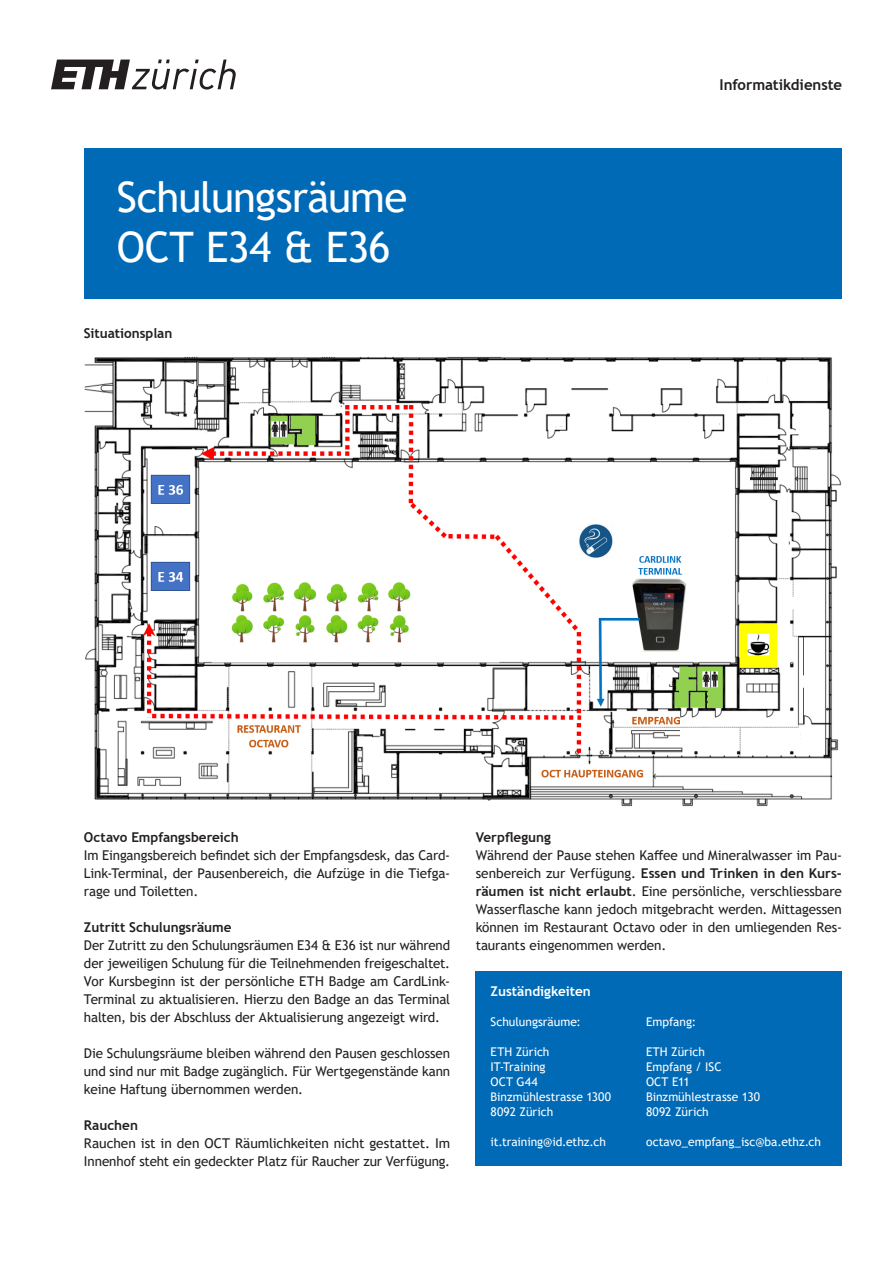
<style>
.page{position:relative;width:893px;height:1263px;background:#fff}
.page>*{position:absolute;margin:0;border:0;box-sizing:border-box;transform-origin:0 0}
.Titel_A4__DIN_Next_R{font:42px/50.4px "Trebuchet MS";letter-spacing:-.02em;color:#fff}
.ETH-Organisationsein{font:700 15px "Trebuchet MS";letter-spacing:-.005em;color:#231f20}
.Lauftext_Standard__B{font:13.5px/18px "Trebuchet MS";letter-spacing:-.005em;color:#231f20;text-align:justify}
.Lauftext_Standard__B-2{font:700 13.5px "Trebuchet MS";color:#231f20}
.Infotext_S__DIN_Next{font:700 13.5px "Trebuchet MS";color:#fff}
.Infotext_S__DIN_Next-2{font:12px "Trebuchet MS";color:#fff}
.s1{font-weight:700}
</style>
<div class="page">
<svg style="left:51px;top:60px;width:185px;height:30px"></svg>
<div style="left:476px;top:971px;width:366px;height:195px;background:#016ab6"></div>
<div style="left:84px;top:149px;width:758px;height:150px;background:#016ab6"></div>
<img style="left:84px;top:357px;width:758px;height:449px">
<p class="Titel_A4__DIN_Next_R" style="left:117px;top:171px;width:292px">Schulungsräume<br>OCT E34 &amp; E36</p>
<p class="Lauftext_Standard__B-2" style="left:84px;top:325px;width:90px">Situationsplan</p>
<p class="ETH-Organisationsein" style="left:719px;top:76px;width:124px">Informatikdienste</p>
<p class="Lauftext_Standard__B-2" style="left:84px;top:829px;width:156px">Octavo Empfangsbereich</p>
<p class="Lauftext_Standard__B" style="left:84px;top:846px;width:368px">Im Eingangsbereich befindet sich der Empfangsdesk, das Card-Link-Terminal, der Pausenbereich, die Aufzüge in die Tiefga&shy;rage und Toiletten.</p>
<p class="Lauftext_Standard__B-2" style="left:84px;top:919px;width:149px">Zutritt Schulungsräume</p>
<p class="Lauftext_Standard__B" style="left:84px;top:936px;width:368px">Der Zutritt zu den Schulungsräumen E34 &amp; E36 ist nur während der jeweiligen Schulung für die Teilnehmenden freigeschaltet.<br>Vor Kursbeginn ist der persönliche ETH Badge am CardLink-Terminal zu aktualisieren. Hierzu den Badge an das Terminal halten, bis der Abschluss der Aktualisierung angezeigt wird.</p>
<p class="Lauftext_Standard__B" style="left:84px;top:1044px;width:368px">Die Schulungsräume bleiben während den Pausen geschlossen und sind nur mit Badge zugänglich. Für Wertgegenstände kann keine Haftung übernommen werden.</p>
<p class="Lauftext_Standard__B-2" style="left:84px;top:1117px;width:56px">Rauchen</p>
<p class="Lauftext_Standard__B" style="left:84px;top:1134px;width:368px">Rauchen ist in den OCT Räumlichkeiten nicht gestattet. Im<br>Innenhof steht ein gedeckter Platz für Raucher zur Verfügung.</p>
<p class="Lauftext_Standard__B-2" style="left:476px;top:829px;width:77px">Verpflegung</p>
<p class="Lauftext_Standard__B" style="left:476px;top:846px;width:368px">Während der Pause stehen Kaffee und Mineralwasser im Pau&shy;senbereich zur Verfügung. <span class="s1">Essen und Trinken in den Kurs&shy;räumen ist nicht erlaubt</span>. Eine persönliche, verschliessbare Wasserflasche kann jedoch mitgebracht werden. Mittagessen können im Restaurant Octavo oder in den umliegenden Res&shy;taurants eingenommen werden.</p>
<p class="Infotext_S__DIN_Next" style="left:491px;top:983px;width:102px">Zuständigkeiten</p>
<p class="Infotext_S__DIN_Next-2" style="left:491px;top:1014px;width:92px">Schulungsräume:</p>
<p class="Infotext_S__DIN_Next-2" style="left:491px;top:1044px;width:60px">ETH Zürich</p>
<p class="Infotext_S__DIN_Next-2" style="left:491px;top:1059px;width:57px">IT-Training</p>
<p class="Infotext_S__DIN_Next-2" style="left:491px;top:1074px;width:49px">OCT G44</p>
<p class="Infotext_S__DIN_Next-2" style="left:491px;top:1089px;width:122px">Binzmühlestrasse 1300</p>
<p class="Infotext_S__DIN_Next-2" style="left:491px;top:1104px;width:64px">8092 Zürich</p>
<p class="Infotext_S__DIN_Next-2" style="left:491px;top:1134px;width:117px">it.training@id.ethz.ch</p>
<p class="Infotext_S__DIN_Next-2" style="left:646px;top:1014px;width:52px">Empfang:</p>
<p class="Infotext_S__DIN_Next-2" style="left:646px;top:1044px;width:60px">ETH Zürich</p>
<p class="Infotext_S__DIN_Next-2" style="left:646px;top:1059px;width:77px">Empfang / ISC</p>
<p class="Infotext_S__DIN_Next-2" style="left:646px;top:1074px;width:45px">OCT E11</p>
<p class="Infotext_S__DIN_Next-2" style="left:646px;top:1089px;width:115px">Binzmühlestrasse 130</p>
<p class="Infotext_S__DIN_Next-2" style="left:646px;top:1104px;width:64px">8092 Zürich</p>
<p class="Infotext_S__DIN_Next-2" style="left:646px;top:1134px;width:176px">octavo_empfang_isc@ba.ethz.ch</p>
</div>
